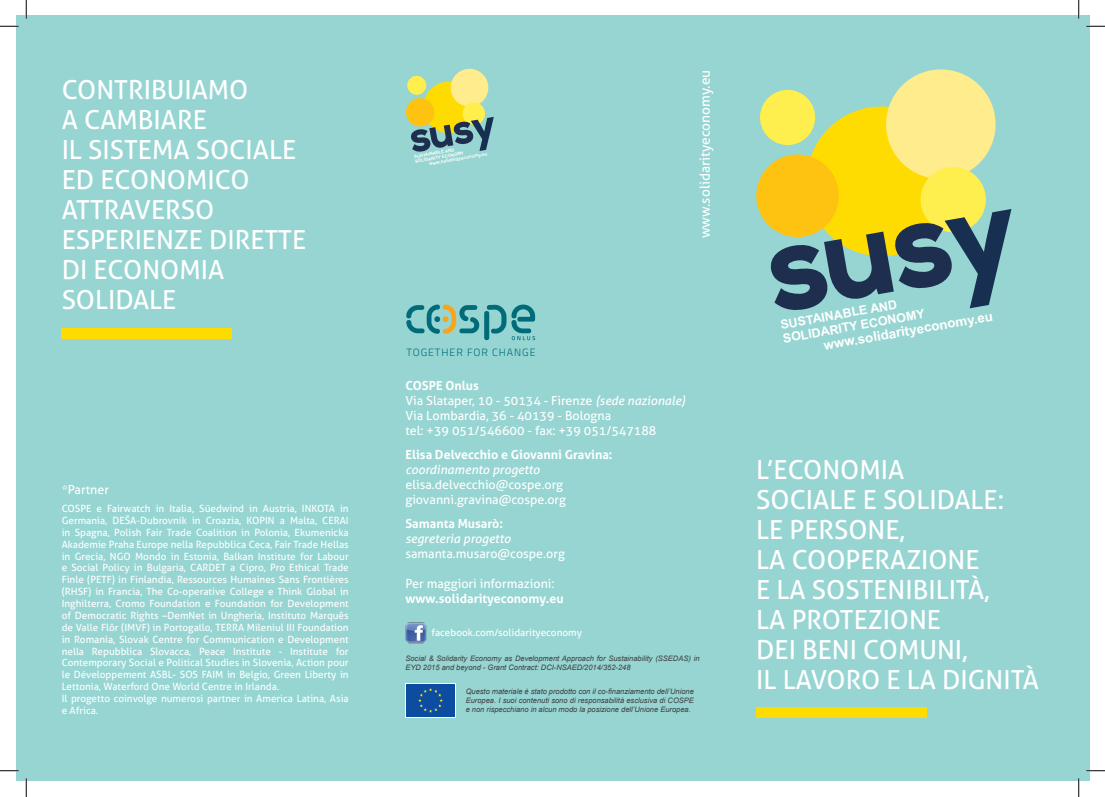
<style>
.page{position:relative;width:1105px;height:797px;background:#fff}
.page>*{position:absolute;margin:0;border:0;box-sizing:border-box;transform-origin:0 0}
.t1{font:26.25px "Aller";color:#fff}
.t2{font:13.75px "Aller";color:#fff}
.t3{font:700 13.38px "Arial";color:#fff}
.t4{font:12.5px "Aller";color:#fff}
.t5{font:700 12.5px "Aller";color:#fff}
.t6{font:italic 12.5px "Aller";color:#fff}
.t7{font:700 12.5px/14px "Arial";color:#fff}
.t8{font:300 10.62px "Titillium Web";letter-spacing:.09em;color:#006c79}
.t9{font:10px/11.9px "Aller";color:#fff;text-align:justify}
.t10{font:italic 7.5px/9px "Arial";color:#3e3e3f}
.t11{font:700 4.62px "Arial";color:#fff}
.t12{font:700 4.25px/4.9px "Arial";color:#fff}
.s1{font-style:italic}
</style>
<div class="page">
<div style="left:16px;top:16px;width:1073px;height:765px;background:#96d5d2"></div>
<div style="left:62px;top:328px;width:170px;height:10px;background:#ffdc01"></div>
<svg style="left:406px;top:69px;width:88px;height:83px"></svg>
<svg style="left:756px;top:69px;width:255px;height:241px"></svg>
<svg style="left:406px;top:304px;width:129px;height:36px"></svg>
<div style="left:756px;top:707px;width:170px;height:10px;background:#ffdc01"></div>
<svg style="left:405px;top:683px;width:51px;height:34px"></svg>
<div style="left:406px;top:684px;width:49px;height:32px;background:#0d4da1"></div>
<svg style="left:418px;top:688px;width:25px;height:24px"></svg>
<img style="left:406px;top:622px;width:21px;height:21px">
<svg style="left:0;top:25px;width:19px;height:2px"></svg>
<svg style="left:1086px;top:25px;width:19px;height:2px"></svg>
<svg style="left:0;top:770px;width:19px;height:1px"></svg>
<svg style="left:1086px;top:770px;width:19px;height:1px"></svg>
<svg style="left:25px;top:0;width:2px;height:19px"></svg>
<svg style="left:25px;top:778px;width:2px;height:19px"></svg>
<svg style="left:1078px;top:0;width:1px;height:19px"></svg>
<svg style="left:1078px;top:778px;width:1px;height:19px"></svg>
<p class="t1" style="left:62px;top:73px;width:188px">CONTRIBUIAMO</p>
<p class="t1" style="left:62px;top:103px;width:147px">A CAMBIARE</p>
<p class="t1" style="left:62px;top:133px;width:236px">IL SISTEMA SOCIALE</p>
<p class="t1" style="left:62px;top:163px;width:189px">ED ECONOMICO</p>
<p class="t1" style="left:62px;top:193px;width:154px">ATTRAVERSO</p>
<p class="t1" style="left:62px;top:223px;width:246px">ESPERIENZE DIRETTE</p>
<p class="t1" style="left:62px;top:253px;width:164px">DI ECONOMIA</p>
<p class="t1" style="left:62px;top:283px;width:116px">SOLIDALE</p>
<p class="t4" style="left:62px;top:482px;width:49px">*Partner</p>
<p class="t9" style="left:62px;top:502px;width:289px">COSPE e Fairwatch in Italia, Süedwind in Austria, INKOTA in Germania, DEŠA-Dubrovnik in Croazia, KOPIN a Malta, CERAI in Spagna, Polish Fair Trade Coalition in Polonia, Ekumenicka Akademie Praha Europe nella Repubblica Ceca, Fair Trade Hellas in Grecia, NGO Mondo in Estonia, Balkan Institute for Labour e Social Policy in Bulgaria, CARDET a Cipro, Pro Ethical Trade Finle (PETF) in Finlandia, Ressources Humaines Sans Frontières (RHSF) in Francia, The Co-operative College e Think Global in Inghilterra, Cromo Foundation e Foundation for Development of Democratic Rights –DemNet in Ungheria, Instituto Marquês de Valle Flôr (IMVF) in Portogallo, TERRA Mileniul III Foundation in Romania, Slovak Centre for Communication e Development nella Repubblica Slovacca, Peace Institute - Institute for Contemporary Social e Political Studies in Slovenia, Action pour le Développement ASBL- SOS FAIM in Belgio, Green Liberty in Lettonia, Waterford One World Centre in Irlanda.</p>
<p class="t9" style="left:62px;top:692px;width:289px">Il progetto coinvolge numerosi partner in America Latina, Asia e Africa.</p>
<p class="t12" style="left:414px;top:154px;width:51px;rotate:-10deg">SUSTAINABLE AND<br>SOLIDARITY ECONOMY</p>
<p class="t11" style="left:429px;top:161px;width:61px;rotate:-10deg">www.solidarityeconomy.eu</p>
<p class="t2" style="left:696px;top:238px;width:170px;rotate:-90deg">www.solidarityeconomy.eu</p>
<p class="t8" style="left:406px;top:344px;width:131px">TOGETHER FOR CHANGE</p>
<p class="t5" style="left:405px;top:378px;width:75px">COSPE Onlus</p>
<p class="t4" style="left:405px;top:393px;width:282px">Via Slataper, 10 - 50134 - Firenze <span class="s1">(sede nazionale)</span></p>
<p class="t4" style="left:405px;top:408px;width:207px">Via Lombardia, 36 - 40139 - Bologna</p>
<p class="t4" style="left:405px;top:423px;width:253px">tel: +39 051/546600 - fax: +39 051/547188</p>
<p class="t5" style="left:405px;top:446px;width:209px">Elisa Delvecchio e Giovanni Gravina:</p>
<p class="t6" style="left:405px;top:461px;width:136px">coordinamento progetto</p>
<p class="t4" style="left:405px;top:477px;width:159px">elisa.delvecchio@cospe.org</p>
<p class="t4" style="left:405px;top:492px;width:162px">giovanni.gravina@cospe.org</p>
<p class="t5" style="left:405px;top:515px;width:99px">Samanta Musarò:</p>
<p class="t6" style="left:405px;top:530px;width:107px">segreteria progetto</p>
<p class="t4" style="left:405px;top:545px;width:161px">samanta.musaro@cospe.org</p>
<p class="t4" style="left:405px;top:575px;width:151px">Per maggiori informazioni:</p>
<p class="t5" style="left:405px;top:590px;width:160px">www.solidarityeconomy.eu</p>
<p class="t9" style="left:431px;top:626px;width:152px">facebook.com/solidarityeconomy</p>
<p class="t10" style="left:405px;top:654px;width:296px">Social &amp; Solidarity Economy as Development Approach for Sustainability (SSEDAS) in<br>EYD 2015 and beyond - Grant Contract: DCI-NSAED/2014/352-248</p>
<p class="t10" style="left:466px;top:687px;width:230px">Questo materiale è stato prodotto con il co-finanziamento dell’Unione</p>
<p class="t10" style="left:466px;top:696px;width:230px">Europea. I suoi contenuti sono di responsabilità esclusiva di COSPE e non rispecchiano in alcun modo la posizione dell’Unione Europea.</p>
<p class="t7" style="left:779px;top:318px;width:145px;rotate:-10deg">SUSTAINABLE AND<br>SOLIDARITY ECONOMY</p>
<p class="t3" style="left:822px;top:337px;width:173px;rotate:-10deg">www.solidarityeconomy.eu</p>
<p class="t1" style="left:756px;top:453px;width:150px">L’ECONOMIA</p>
<p class="t1" style="left:756px;top:483px;width:249px">SOCIALE E SOLIDALE:</p>
<p class="t1" style="left:756px;top:513px;width:150px">LE PERSONE,</p>
<p class="t1" style="left:756px;top:543px;width:225px">LA COOPERAZIONE</p>
<p class="t1" style="left:756px;top:573px;width:235px">E LA SOSTENIBILITÀ,</p>
<p class="t1" style="left:756px;top:603px;width:186px">LA PROTEZIONE</p>
<p class="t1" style="left:756px;top:633px;width:213px">DEI BENI COMUNI,</p>
<p class="t1" style="left:756px;top:663px;width:284px">IL LAVORO E LA DIGNITÀ</p>
</div>
